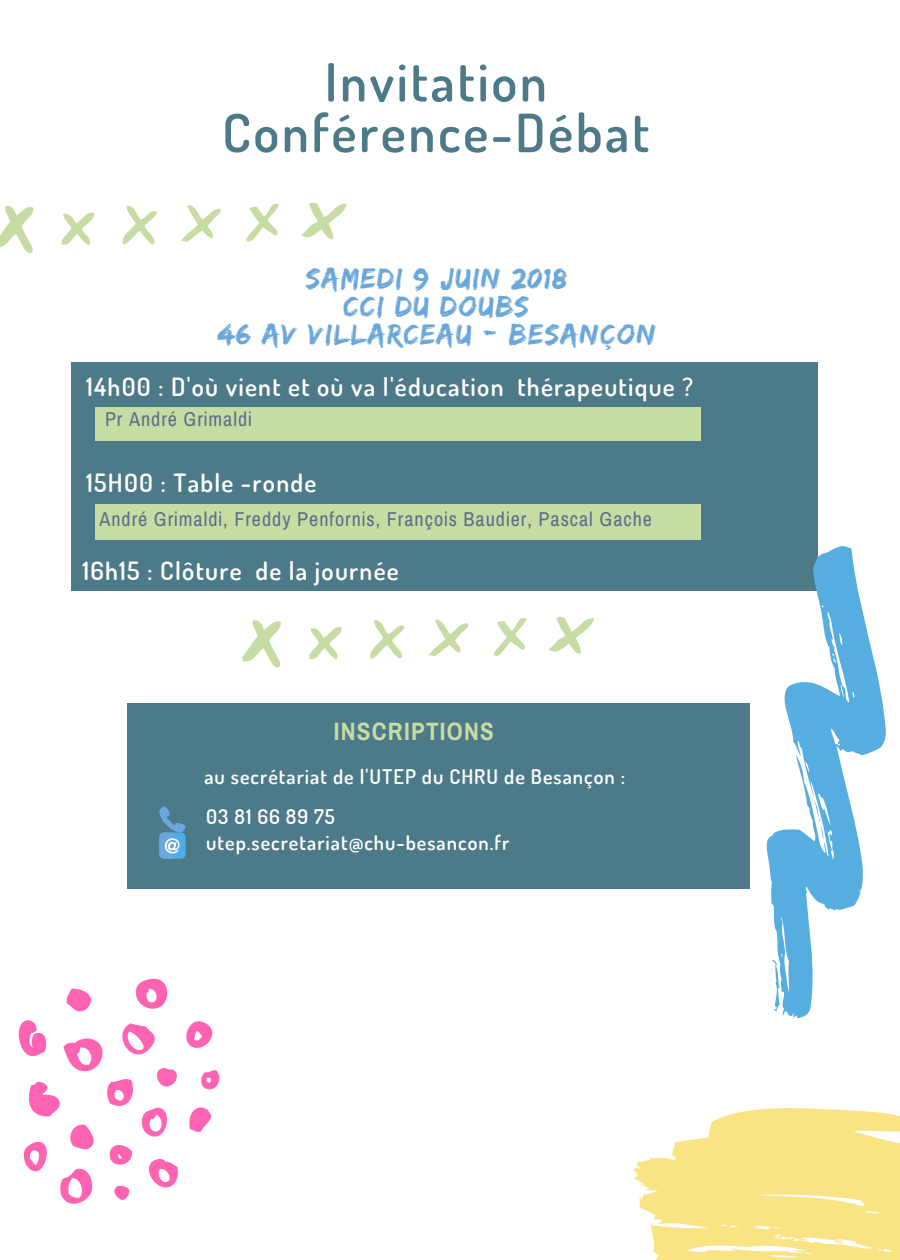
<style>
.page{position:relative;width:900px;height:1260px;background:#fff}
.page>*{position:absolute;margin:0;border:0;box-sizing:border-box;transform-origin:0 0}
.t1{font:600 52.75px/50.5px "Dosis";letter-spacing:.05em;color:#4c7a89;text-align:center}
.t2{font:30.25px/28px "Edo SZ";letter-spacing:.05em;color:#6aa7db;text-align:center}
.t3{font:600 25.25px "Dosis";letter-spacing:.05em;color:#fff}
.t4{font:700 25.25px "Archivo Narrow";letter-spacing:.05em;color:#c6dca3}
.t5{font:600 20px/26.2px "Dosis";letter-spacing:.05em;color:#fff}
.t6{font:20px "Archivo Narrow";letter-spacing:.05em;color:#5b6f89}
</style>
<div class="page">
<div style="left:71px;top:362px;width:746px;height:229px;background:#4c7a89"></div>
<svg style="left:135px;top:979px;width:33px;height:30px"></svg>
<svg style="left:66px;top:989px;width:25px;height:23px"></svg>
<svg style="left:19px;top:1020px;width:200px;height:184px"></svg>
<svg style="left:634px;top:1108px;width:266px;height:152px"></svg>
<svg style="left:301px;top:202px;width:46px;height:38px"></svg>
<svg style="left:246px;top:203px;width:33px;height:39px"></svg>
<svg style="left:181px;top:205px;width:40px;height:37px"></svg>
<svg style="left:122px;top:205px;width:35px;height:40px"></svg>
<svg style="left:0;top:205px;width:34px;height:48px"></svg>
<svg style="left:61px;top:212px;width:33px;height:33px"></svg>
<svg style="left:766px;top:542px;width:120px;height:476px"></svg>
<svg style="left:813px;top:801px;width:12px;height:39px"></svg>
<div style="left:96px;top:407px;width:605px;height:34px;background:#c6dca3"></div>
<div style="left:96px;top:504px;width:605px;height:36px;background:#c6dca3"></div>
<div style="left:128px;top:703px;width:622px;height:186px;background:#4c7a89"></div>
<svg style="left:159px;top:806px;width:27px;height:53px"></svg>
<svg style="left:549px;top:617px;width:45px;height:37px"></svg>
<svg style="left:493px;top:618px;width:33px;height:38px"></svg>
<svg style="left:428px;top:619px;width:41px;height:37px"></svg>
<svg style="left:370px;top:620px;width:35px;height:39px"></svg>
<svg style="left:242px;top:620px;width:39px;height:48px"></svg>
<svg style="left:309px;top:627px;width:33px;height:33px"></svg>
<h1 class="t1" style="left:222px;top:56px;width:429px">Invitation<br>Conférence-Débat</h1>
<p class="t2" style="left:217px;top:263px;width:440px">SAMEDI 9 JUIN 2018<br>CCI DU DOUBS<br>46 AV VILLARCEAU - BESANÇON</p>
<p class="t3" style="left:86px;top:370px;width:608px">14h00 : D'où vient et où va l'éducation thérapeutique ?</p>
<p class="t6" style="left:105px;top:408px;width:148px">Pr André Grimaldi</p>
<p class="t3" style="left:86px;top:466px;width:232px">15H00 : Table -ronde</p>
<p class="t6" style="left:99px;top:507px;width:554px">André Grimaldi, Freddy Penfornis, François Baudier, Pascal Gache</p>
<p class="t3" style="left:82px;top:554px;width:318px">16h15 : Clôture de la journée</p>
<p class="t4" style="left:334px;top:716px;width:162px">INSCRIPTIONS</p>
<p class="t5" style="left:204px;top:763px;width:422px">au secrétariat de l'UTEP du CHRU de Besançon :</p>
<p class="t5" style="left:206px;top:803px;width:305px">03 81 66 89 75 utep.secretariat@chu-besancon.fr</p>
</div>
